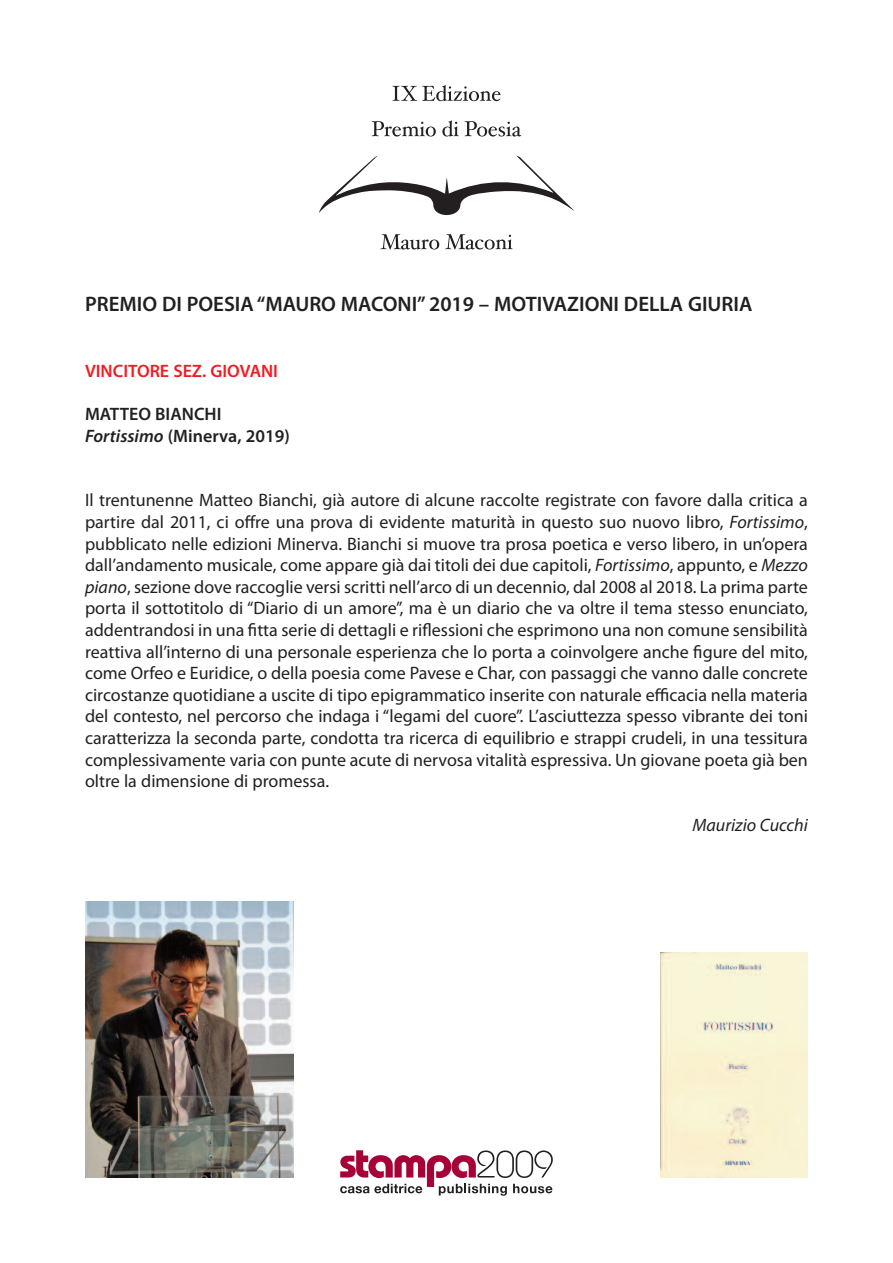
<style>
.page{position:relative;width:893px;height:1263px;background:#fff}
.page>*{position:absolute;margin:0;border:0;box-sizing:border-box;transform-origin:0 0}
.t1{font:600 21px "Myriad Pro";color:#231f20}
.t2{font:18px/21.6px "Myriad Pro";color:#231f20;text-align:justify}
.t3{font:600 18px/21.6px "Myriad Pro";color:#231f20}
.t4{font:600 18px "Myriad Pro";color:#ee1d23}
.t5{font:italic 18px "Myriad Pro";color:#231f20}
.s1{font-style:italic}
</style>
<div class="page">
<img style="left:85px;top:901px;width:208px;height:277px">
<div style="left:661px;top:952px;width:147px;height:226px;background:#f9f3d3"></div>
<svg style="left:340px;top:1150px;width:213px;height:46px"></svg>
<svg style="left:319px;top:156px;width:255px;height:59px"></svg>
<svg style="left:372px;top:121px;width:64px;height:16px"></svg>
<svg style="left:442px;top:120px;width:17px;height:17px"></svg>
<svg style="left:465px;top:121px;width:56px;height:16px"></svg>
<svg style="left:392px;top:85px;width:108px;height:16px"></svg>
<svg style="left:380px;top:234px;width:59px;height:16px"></svg>
<svg style="left:445px;top:234px;width:68px;height:16px"></svg>
<p class="t1" style="left:85px;top:296px;width:669px">PREMIO DI POESIA“MAURO MACONI” 2019 – MOTIVAZIONI DELLA GIURIA</p>
<p class="t4" style="left:85px;top:364px;width:195px">VINCITORE SEZ. GIOVANI</p>
<p class="t3" style="left:85px;top:405px;width:206px">MATTEO BIANCHI<br><span class="s1">Fortissimo</span> (Minerva, 2019)</p>
<p class="t2" style="left:85px;top:491px;width:724px">Il trentunenne Matteo Bianchi, già autore di alcune raccolte registrate con favore dalla critica a partire dal 2011, ci offre una prova di evidente maturità in questo suo nuovo libro, <span class="s1">Fortissimo</span>, pubblicato nelle edizioni Minerva. Bianchi si muove tra prosa poetica e verso libero, in un’opera dall’andamento musicale, come appare già dai titoli dei due capitoli, <span class="s1">Fortissimo</span>, appunto, e <span class="s1">Mezzo piano</span>, sezione dove raccoglie versi scritti nell’arco di un decennio, dal 2008 al 2018. La prima parte porta il sottotitolo di “Diario di un amore”, ma è un diario che va oltre il tema stesso enunciato, addentrandosi in una fitta serie di dettagli e riflessioni che esprimono una non comune sensibilità reattiva all’interno di una personale esperienza che lo porta a coinvolgere anche figure del mito, come Orfeo e Euridice, o della poesia come Pavese e Char, con passaggi che vanno dalle concrete circostanze quotidiane a uscite di tipo epigrammatico inserite con naturale efficacia nella materia del contesto, nel percorso che indaga i “legami del cuore”. L’asciuttezza spesso vibrante dei toni caratterizza la seconda parte, condotta tra ricerca di equilibrio e strappi crudeli, in una tessitura complessivamente varia con punte acute di nervosa vitalità espressiva. Un giovane poeta già ben oltre la dimensione di promessa.</p>
<p class="t5" style="left:692px;top:818px;width:117px">Maurizio Cucchi</p>
</div>
